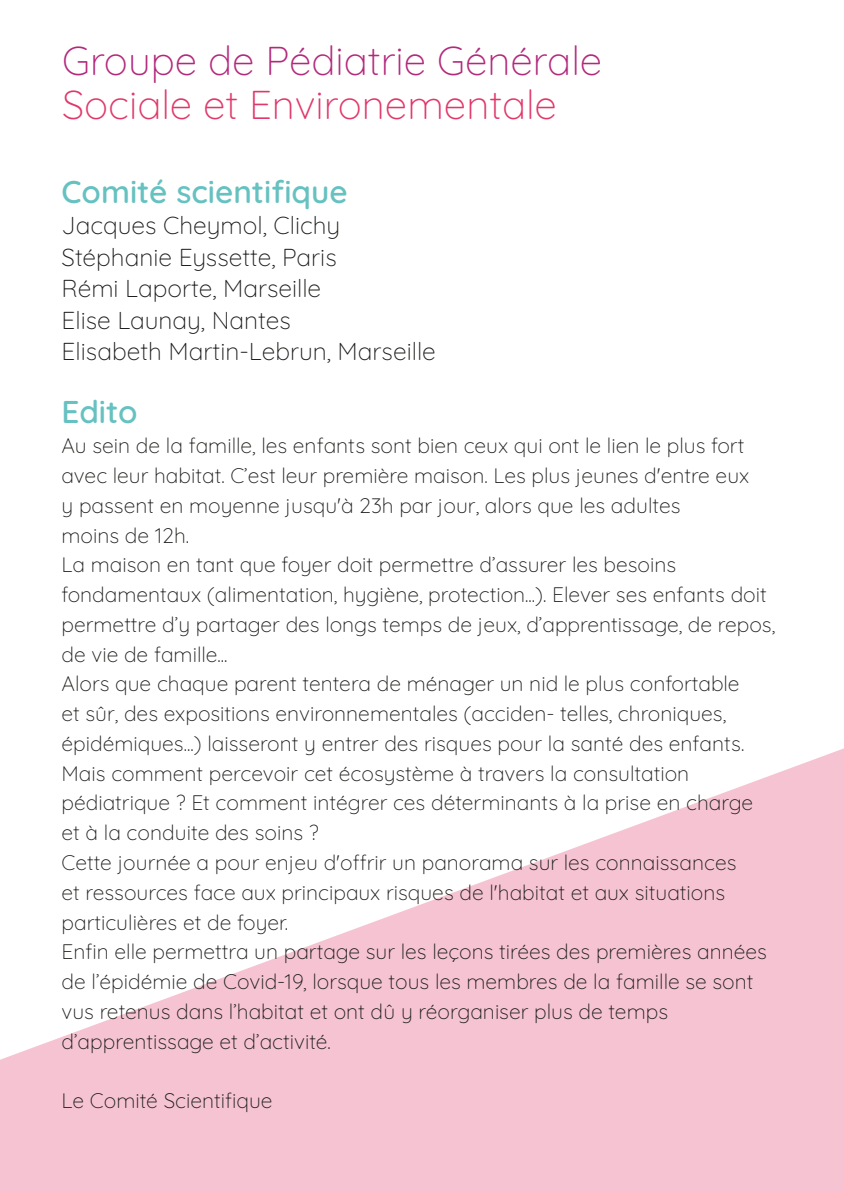
<style>
.page{position:relative;width:844px;height:1191px;background:#fff}
.page>*{position:absolute;margin:0;border:0;box-sizing:border-box;transform-origin:0 0}
.t1{font:300 40.25px "Quicksand";color:#b3297c}
.t2{font:300 40.25px "Quicksand";color:#e1386a}
.t3{font:300 31.5px "Quicksand";color:#66c1c1}
.t4{font:300 24.5px/31.5px "Quicksand";color:#1d1d1b}
.t5{font:300 21px/29.8px "Quicksand";color:#1d1d1b}
</style>
<div class="page">
<svg style="left:0;top:749px;width:843px;height:442px;fill:#f6c3d2"></svg>
<h1 class="t1" style="left:62px;top:29px;width:541px">Groupe de Pédiatrie Générale</h1>
<h1 class="t2" style="left:62px;top:73px;width:496px">Sociale et Environementale</h1>
<h2 class="t3" style="left:61px;top:167px;width:287px">Comité scientifique</h2>
<p class="t4" style="left:61px;top:207px;width:375px">Jacques Cheymol, Clichy<br>Stéphanie Eyssette, Paris<br>Rémi Laporte, Marseille<br>Elise Launay, Nantes<br>Elisabeth Martin-Lebrun, Marseille</p>
<h2 class="t3" style="left:61px;top:388px;width:78px">Edito</h2>
<p class="t5" style="left:61px;top:429px;width:715px">Au sein de la famille, les enfants sont bien ceux qui ont le lien le plus fort avec leur habitat. C’est leur première maison. Les plus jeunes d'entre eux<br>y passent en moyenne jusqu'à 23h par jour, alors que les adultes<br>moins de 12h.<br>La maison en tant que foyer doit permettre d’assurer les besoins fondamentaux (alimentation, hygiène, protection...). Elever ses enfants doit permettre d’y partager des longs temps de jeux, d’apprentissage, de repos, de vie de famille...<br>Alors que chaque parent tentera de ménager un nid le plus confortable<br>et sûr, des expositions environnementales (acciden- telles, chroniques, épidémiques...) laisseront y entrer des risques pour la santé des enfants.<br>Mais comment percevoir cet écosystème à travers la consultation pédiatrique ? Et comment intégrer ces déterminants à la prise en charge et à la conduite des soins ?<br>Cette journée a pour enjeu d'offrir un panorama sur les connaissances<br>et ressources face aux principaux risques de l'habitat et aux situations particulières et de foyer.<br>Enfin elle permettra un partage sur les leçons tirées des premières années de l’épidémie de Covid-19, lorsque tous les membres de la famille se sont vus retenus dans l’habitat et ont dû y réorganiser plus de temps d’apprentissage et d’activité.</p>
<p class="t5" style="left:61px;top:1083px;width:212px">Le Comité Scientifique</p>
</div>
